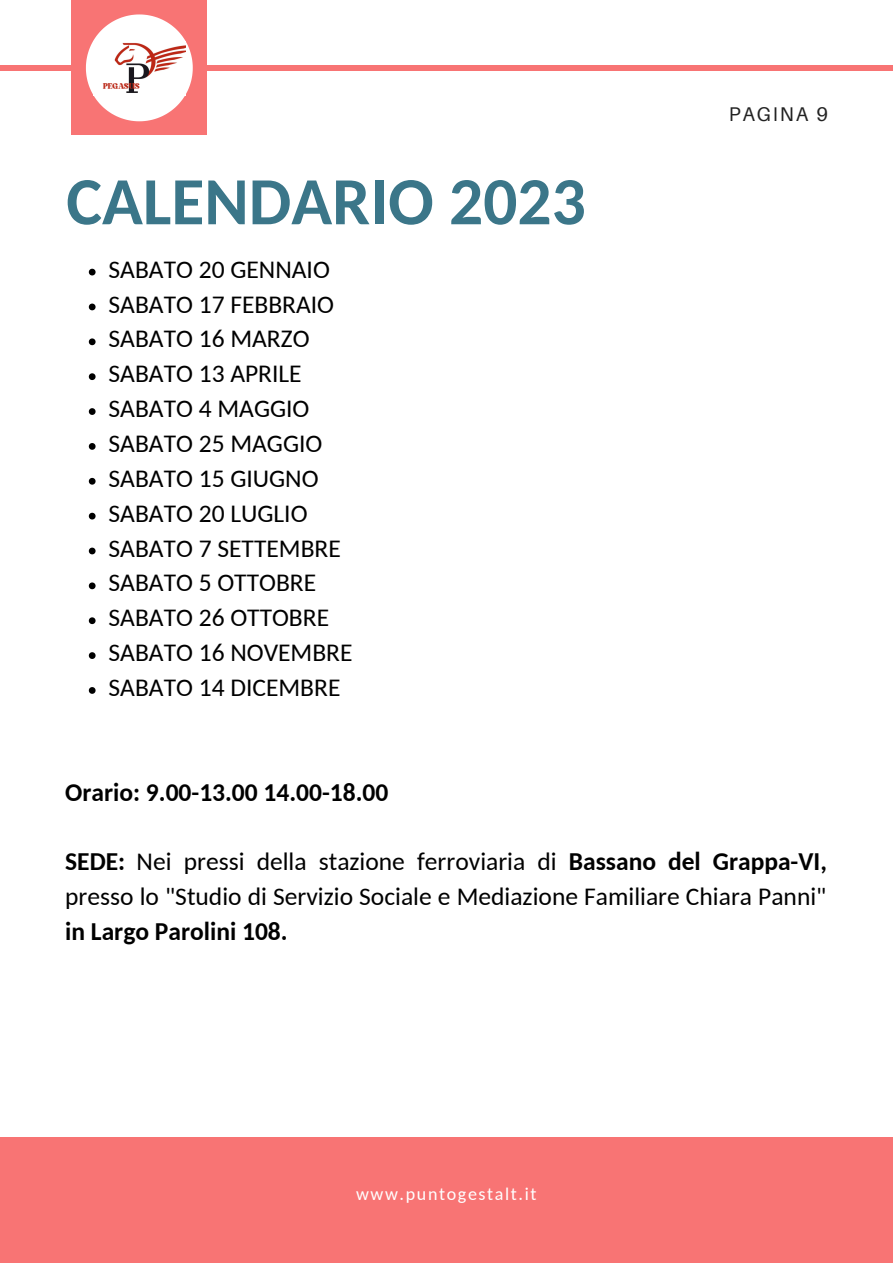
<style>
.page{position:relative;width:893px;height:1264px;background:#fff}
.page>*{position:absolute;margin:0;border:0;box-sizing:border-box;transform-origin:0 0}
.t1{font:700 67.5px "Carlito";color:#3b7689}
.t2{font:25.5px/34.8px "Carlito";color:#000;text-align:justify}
.t3{font:700 25.5px "Carlito";color:#000}
.t4{font:19.8px "Aileron";letter-spacing:.09em;color:#222}
.t5{font:18px "Carlito";letter-spacing:.09em;color:#fff}
.t6{font:10.95px "Bright";color:#ba2716}
.s1{font-weight:700}
</style>
<div class="page">
<div style="left:0;top:1137px;width:892px;height:125px;background:#f87474"></div>
<div style="left:0;top:65px;width:892px;height:6px;background:#f87474"></div>
<div style="left:71px;top:0;width:135px;height:135px;background:#f87474"></div>
<svg style="left:86px;top:14px;width:107px;height:107px"></svg>
<img style="left:93px;top:41px;width:92px;height:54px">
<svg style="left:89px;top:269px;width:7px;height:6px"></svg>
<svg style="left:89px;top:303px;width:7px;height:7px"></svg>
<svg style="left:89px;top:338px;width:7px;height:7px"></svg>
<svg style="left:89px;top:373px;width:7px;height:7px"></svg>
<svg style="left:89px;top:408px;width:7px;height:7px"></svg>
<svg style="left:89px;top:443px;width:7px;height:7px"></svg>
<svg style="left:89px;top:478px;width:7px;height:6px"></svg>
<svg style="left:89px;top:513px;width:7px;height:6px"></svg>
<svg style="left:89px;top:547px;width:7px;height:7px"></svg>
<svg style="left:89px;top:582px;width:7px;height:7px"></svg>
<svg style="left:89px;top:617px;width:7px;height:7px"></svg>
<svg style="left:89px;top:652px;width:7px;height:7px"></svg>
<svg style="left:89px;top:687px;width:7px;height:6px"></svg>
<p class="t6" style="left:103px;top:82px;width:38px">PEGASUS</p>
<p class="t1" style="left:66px;top:174px;width:521px">CALENDARIO 2023</p>
<p class="t2" style="left:109px;top:254px;width:223px">SABATO 20 GENNAIO</p>
<p class="t2" style="left:109px;top:289px;width:227px">SABATO 17 FEBBRAIO</p>
<p class="t2" style="left:109px;top:324px;width:202px">SABATO 16 MARZO</p>
<p class="t2" style="left:109px;top:358px;width:195px">SABATO 13 APRILE</p>
<p class="t2" style="left:109px;top:393px;width:202px">SABATO 4 MAGGIO</p>
<p class="t2" style="left:109px;top:428px;width:215px">SABATO 25 MAGGIO</p>
<p class="t2" style="left:109px;top:463px;width:211px">SABATO 15 GIUGNO</p>
<p class="t2" style="left:109px;top:498px;width:200px">SABATO 20 LUGLIO</p>
<p class="t2" style="left:109px;top:533px;width:234px">SABATO 7 SETTEMBRE</p>
<p class="t2" style="left:109px;top:567px;width:209px">SABATO 5 OTTOBRE</p>
<p class="t2" style="left:109px;top:602px;width:222px">SABATO 26 OTTOBRE</p>
<p class="t2" style="left:109px;top:637px;width:245px">SABATO 16 NOVEMBRE</p>
<p class="t2" style="left:109px;top:672px;width:233px">SABATO 14 DICEMBRE</p>
<p class="t3" style="left:65px;top:781px;width:325px">Orario: 9.00-13.00 14.00-18.00</p>
<p class="t4" style="left:728px;top:102px;width:100px">PAGINA 9</p>
<p class="t2" style="left:65px;top:846px;width:763px"><span class="s1">SEDE:</span> Nei pressi della stazione ferroviaria di <span class="s1">Bassano del Grappa-VI, </span>presso lo "Studio di Servizio Sociale e Mediazione Familiare Chiara Panni" <span class="s1">in Largo Parolini 108.</span></p>
<p class="t5" style="left:356px;top:1186px;width:182px">www.puntogestalt.it</p>
</div>
